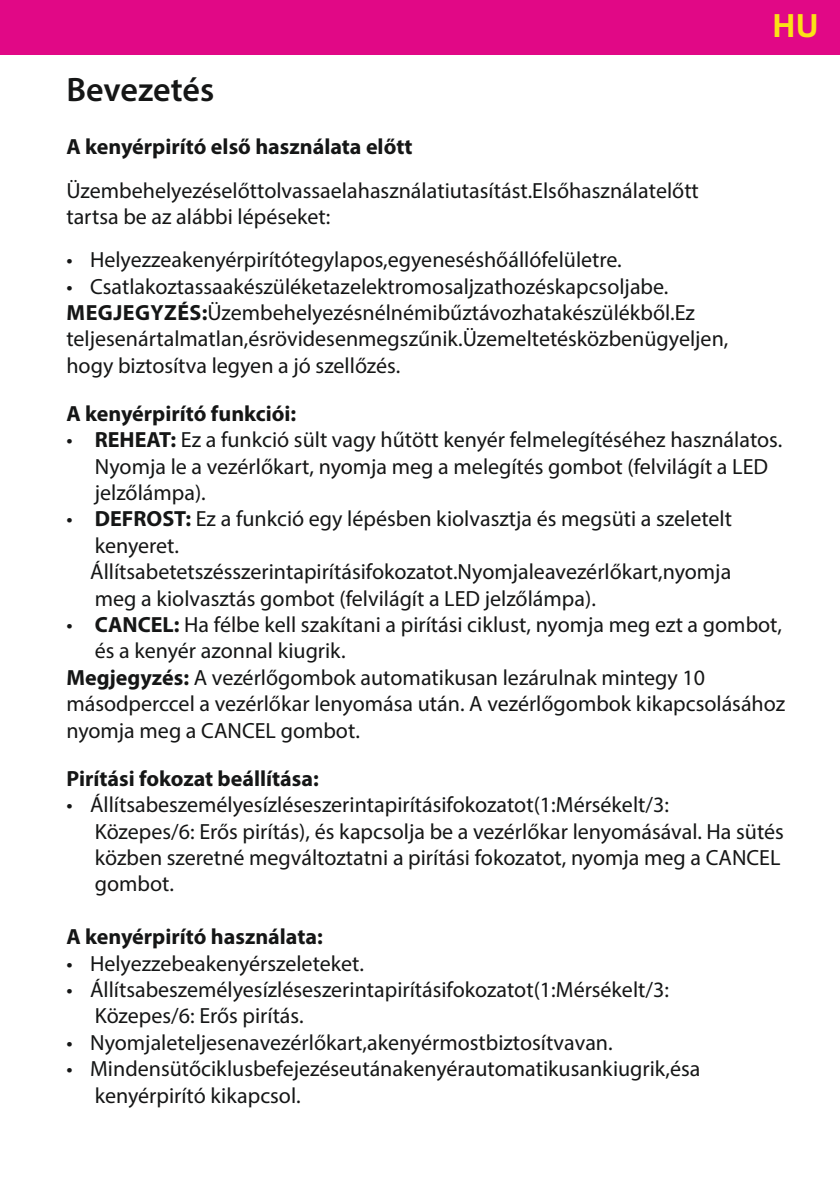
<style>
.page{position:relative;width:840px;height:1191px;background:#fff}
.page>*{position:absolute;margin:0;border:0;box-sizing:border-box;transform-origin:0 0}
.t1{font:600 34px "Myriad Pro";color:#151616}
.t2{font:700 32px "Arial";color:#fbe116}
.t3{font:22px/26.4px "Myriad Pro";color:#151616}
.t4{font:700 22px "Myriad Pro";color:#151616}
.s1{font-weight:700}
</style>
<div class="page">
<div style="left:0;top:0;width:839px;height:54px;background:#e10886"></div>
<h2 class="t2" style="left:772px;top:14px;width:48px">HU</h2>
<h1 class="t1" style="left:66px;top:76px;width:149px">Bevezetés</h1>
<p class="t4" style="left:66px;top:138px;width:347px">A kenyérpirító első használata előtt</p>
<p class="t3" style="left:66px;top:179px;width:633px">Üzembehelyezéselőttolvassaelahasználatiutasítást.Elsőhasználatelőtt tartsa be az alábbi lépéseket:</p>
<p class="t3" style="left:66px;top:248px;width:556px">• Helyezzeakenyérpirítótegylapos,egyeneséshőállófelületre.</p>
<p class="t3" style="left:66px;top:275px;width:663px">• Csatlakoztassaakészüléketazelektromosaljzathozéskapcsoljabe.<br><span class="s1">MEGJEGYZÉS:</span>Üzembehelyezésnélnémibűztávozhatakészülékből.Ez teljesenártalmatlan,ésrövidesenmegszűnik.Üzemeltetésközbenügyeljen, hogy biztosítva legyen a jó szellőzés.</p>
<p class="t4" style="left:66px;top:404px;width:231px">A kenyérpirító funkciói:</p>
<p class="t3" style="left:95px;top:428px;width:688px;text-indent:-28px">• <span class="s1">REHEAT:</span> Ez a funkció sült vagy hűtött kenyér felmelegítéséhez használatos.<br>Nyomja le a vezérlőkart, nyomja meg a melegítés gombot (felvilágít a LED jelzőlámpa).</p>
<p class="t3" style="left:90px;top:508px;width:643px;text-indent:-24px">• <span class="s1">DEFROST:</span> Ez a funkció egy lépésben kiolvasztja és megsüti a szeletelt kenyeret.<br>Állítsabetetszésszerintapirításifokozatot.Nyomjaleavezérlőkart,nyomja meg a kiolvasztás gombot (felvilágít a LED jelzőlámpa).</p>
<p class="t3" style="left:66px;top:613px;width:716px">• <span class="s1">CANCEL:</span> Ha félbe kell szakítani a pirítási ciklust, nyomja meg ezt a gombot,</p>
<p class="t3" style="left:95px;top:640px;width:252px">és a kenyér azonnal kiugrik.</p>
<p class="t3" style="left:66px;top:666px;width:640px"><span class="s1">Megjegyzés:</span> A vezérlőgombok automatikusan lezárulnak mintegy 10</p>
<p class="t3" style="left:66px;top:692px;width:720px">másodperccel a vezérlőkar lenyomása után. A vezérlőgombok kikapcsolásához</p>
<p class="t3" style="left:66px;top:719px;width:295px">nyomja meg a CANCEL gombot.</p>
<p class="t4" style="left:66px;top:769px;width:254px">Pirítási fokozat beállítása:</p>
<p class="t3" style="left:95px;top:793px;width:690px;text-indent:-28px">• Állítsabeszemélyesízléseszerintapirításifokozatot(1:Mérsékelt/3:<br>Közepes/6: Erős pirítás), és kapcsolja be a vezérlőkar lenyomásával. Ha sütés közben szeretné megváltoztatni a pirítási fokozatot, nyomja meg a CANCEL gombot.</p>
<p class="t4" style="left:66px;top:927px;width:258px">A kenyérpirító használata:</p>
<p class="t3" style="left:66px;top:952px;width:299px">• Helyezzebeakenyérszeleteket.</p>
<p class="t3" style="left:95px;top:978px;width:575px;text-indent:-28px">• Állítsabeszemélyesízléseszerintapirításifokozatot(1:Mérsékelt/3:<br>Közepes/6: Erős pirítás.</p>
<p class="t3" style="left:66px;top:1031px;width:547px">• Nyomjaleteljesenavezérlőkart,akenyérmostbiztosítvavan.</p>
<p class="t3" style="left:95px;top:1057px;width:607px;text-indent:-28px">• Mindensütőciklusbefejezéseutánakenyérautomatikusankiugrik,ésa kenyérpirító kikapcsol.</p>
</div>
